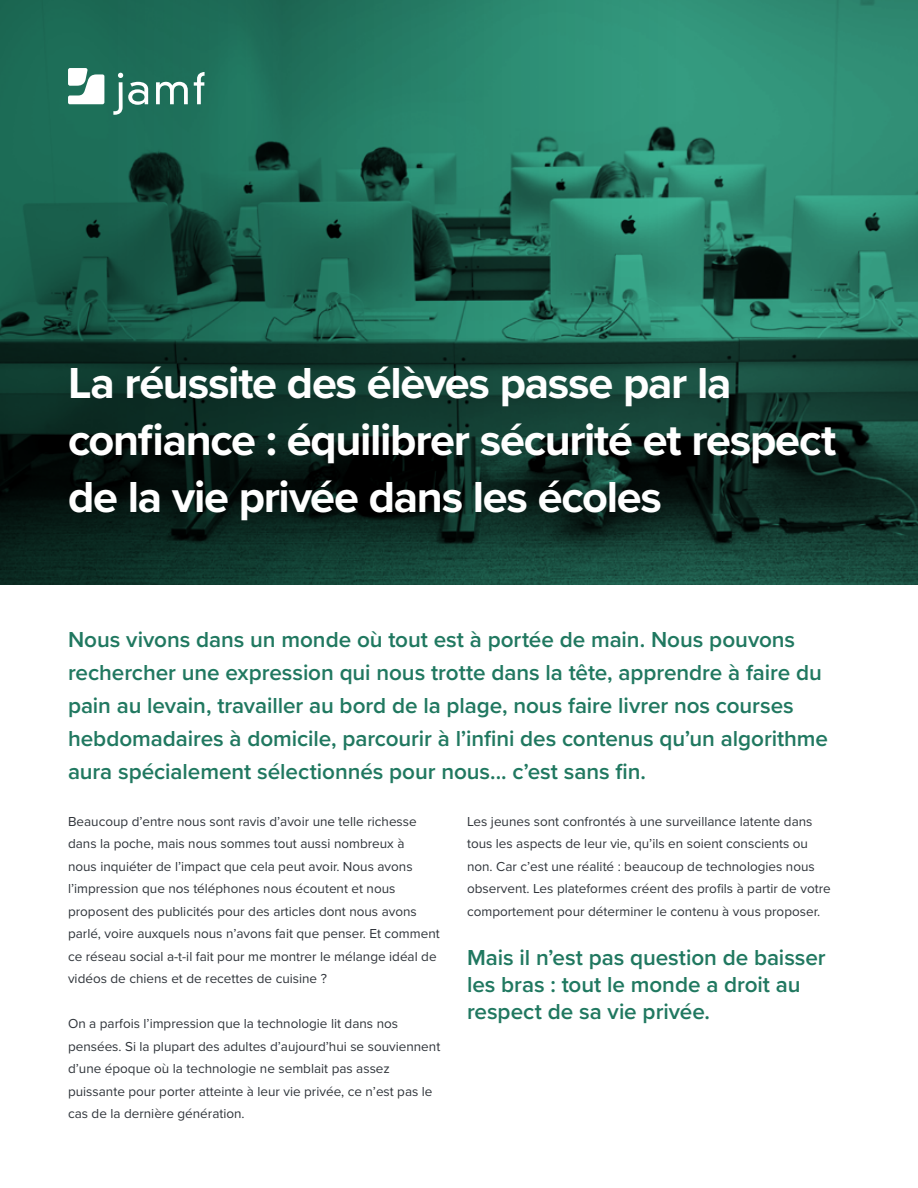
<style>
.page{position:relative;width:918px;height:1188px;background:#fff}
.page>*{position:absolute;margin:0;border:0;box-sizing:border-box;transform-origin:0 0}
.t1{font:700 45px/57px "Proxima Nova";letter-spacing:-.03em;color:#fff}
.t2{font:600 22.5px/33px "Proxima Nova";letter-spacing:-.005em;color:#207860}
.t3{font:13.5px/22.5px "Proxima Nova";color:#2f343a}
</style>
<div class="page">
<svg style="left:0;top:0;width:918px;height:584px;background:#1b5848"></svg>
<svg style="left:113px;top:73px;width:35px;height:42px"></svg>
<svg style="left:156px;top:82px;width:32px;height:22px"></svg>
<svg style="left:194px;top:72px;width:11px;height:32px"></svg>
<svg style="left:68px;top:68px;width:36px;height:36px"></svg>
<h1 class="t1" style="left:68px;top:353px;width:770px">La réussite des élèves passe par la confiance : équilibrer sécurité et respect de la vie privée dans les écoles</h1>
<p class="t2" style="left:68px;top:622px;width:762px">Nous vivons dans un monde où tout est à portée de main. Nous pouvons rechercher une expression qui nous trotte dans la tête, apprendre à faire du pain au levain, travailler au bord de la plage, nous faire livrer nos courses hebdomadaires à domicile, parcourir à l’infini des contenus qu’un algorithme aura spécialement sélectionnés pour nous... c’est sans fin.</p>
<p class="t3" style="left:68px;top:809px;width:373px">Beaucoup d’entre nous sont ravis d’avoir une telle richesse dans la poche, mais nous sommes tout aussi nombreux à<br>nous inquiéter de l’impact que cela peut avoir. Nous avons l’impression que nos téléphones nous écoutent et nous proposent des publicités pour des articles dont nous avons parlé, voire auxquels nous n’avons fait que penser. Et comment ce réseau social a-t-il fait pour me montrer le mélange idéal de vidéos de chiens et de recettes de cuisine ?</p>
<p class="t3" style="left:68px;top:1012px;width:374px">On a parfois l’impression que la technologie lit dans nos pensées. Si la plupart des adultes d’aujourd’hui se souviennent d’une époque où la technologie ne semblait pas assez puissante pour porter atteinte à leur vie privée, ce n’est pas le cas de la dernière génération.</p>
<p class="t3" style="left:467px;top:809px;width:365px">Les jeunes sont confrontés à une surveillance latente dans tous les aspects de leur vie, qu’ils en soient conscients ou non. Car c’est une réalité : beaucoup de technologies nous observent. Les plateformes créent des profils à partir de votre comportement pour déterminer le contenu à vous proposer.</p>
<h2 class="t2" style="left:467px;top:944px;width:360px;line-height:27px">Mais il n’est pas question de baisser les bras : tout le monde a droit au respect de sa vie privée.</h2>
</div>
